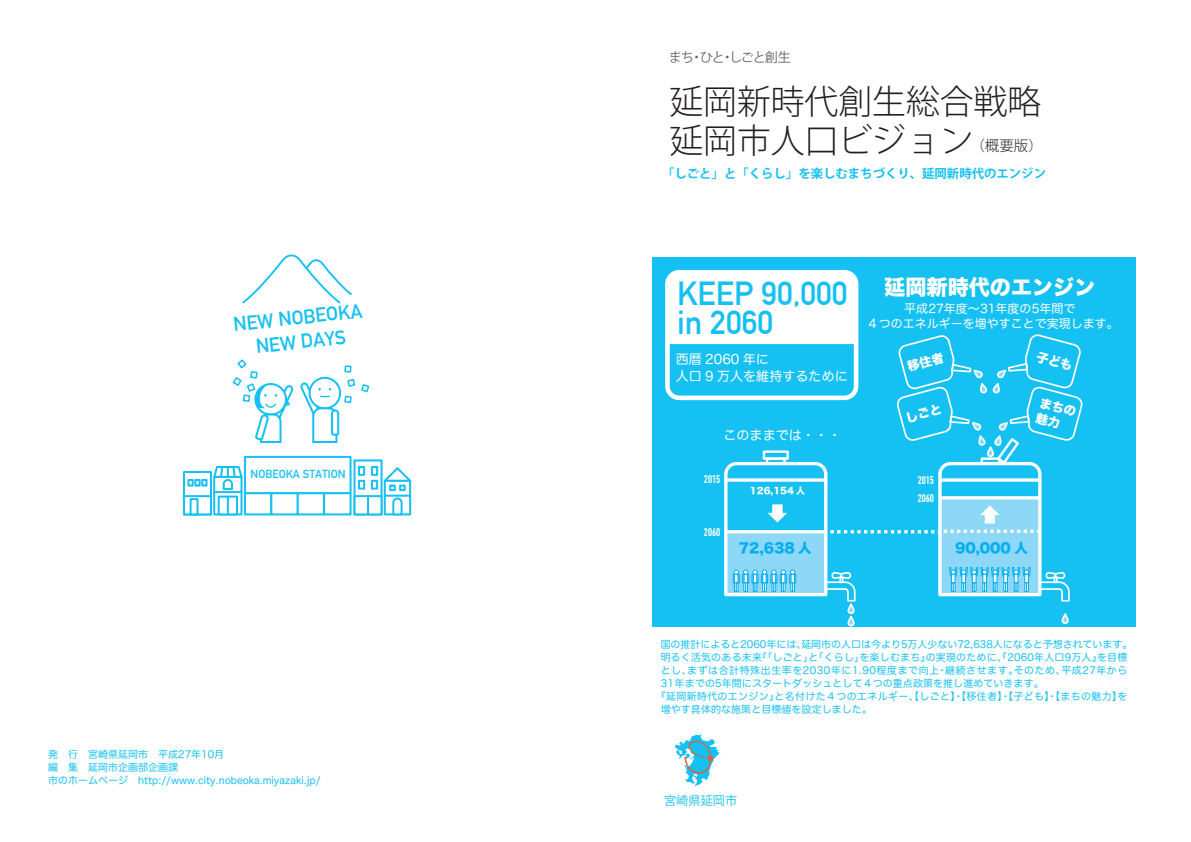
<style>
.page{position:relative;width:1191px;height:842px;background:#fff}
.page>*{position:absolute;margin:0;border:0;box-sizing:border-box;transform-origin:0 0}
.t1{font:300 33.8px/39.2px "Koz Go Pro";color:#231f20}
.t2{font:700 32.7px/28.5px "DIN Alternate";color:#15c0f2}
.t3{font:21.1px "Hira Kaku Std W8";color:#fff}
.t4{font:700 19.6px/24.3px "DIN Alternate";color:#15c0f2;text-align:center}
.t5{font:300 14.5px "Koz Go Pro";color:#231f20}
.t6{font:13.4px "Hira Kaku Std W8";color:#00aeef}
.t7{font:13.1px/16.7px "Hira Maru Pro W4";color:#fff}
.t8{font:13.1px "Koz Go Pro";letter-spacing:-.085em;color:#666669}
.t9{font:700 12.4px "Koz Go Pro";color:#15c0f2}
.t10{font:12.2px "Koz Go Pro";color:#15c0f2}
.t11{font:12px/14.8px "Hira Maru Pro W4";color:#fff;text-align:center}
.t12{font:700 11.5px "DIN Alternate";color:#15c0f2}
.t13{font:700 11px "DIN Condensed";color:#fff}
.t14{font:10px/13px "Hira Maru Pro W4";letter-spacing:.005em;color:#15c0f2}
.t15{font:10px "Hira Maru Pro W4";letter-spacing:.035em;color:#15c0f2}
.t16{font:10px "Hira Maru Pro W4";letter-spacing:.05em;color:#15c0f2}
.t17{font:8.9px "Hira Kaku Std W8";color:#fff}
</style>
<div class="page">
<svg style="left:675px;top:734px;width:46px;height:52px"></svg>
<div style="left:652px;top:257px;width:483px;height:370px;background:#15c0f2"></div>
<div style="left:847px;top:603px;width:7px;height:11px;border:2px solid #fff;border-radius:3px"></div>
<div style="left:847px;top:616px;width:7px;height:10px;border:2px solid #fff;border-radius:3px"></div>
<div style="left:1061px;top:613px;width:7px;height:11px;border:2px solid #fff;border-radius:3px"></div>
<div style="left:665px;top:270px;width:193px;height:130px;border:5px solid #fff;border-radius:12px"></div>
<svg style="left:242px;top:254px;width:110px;height:50px"></svg>
<svg style="left:232px;top:359px;width:138px;height:84px"></svg>
<div style="left:244px;top:456px;width:107px;height:38px;background:#fff;border:2px solid #15c0f2"></div>
<div style="left:244px;top:492px;width:28px;height:23px;background:#fff;border:2px solid #15c0f2"></div>
<div style="left:270px;top:492px;width:29px;height:23px;background:#fff;border:2px solid #15c0f2"></div>
<div style="left:297px;top:492px;width:28px;height:23px;background:#fff;border:2px solid #15c0f2"></div>
<div style="left:323px;top:492px;width:28px;height:23px;background:#fff;border:2px solid #15c0f2"></div>
<svg style="left:213px;top:491px;width:29px;height:24px"></svg>
<hr style="left:214px;top:491px;width:27px;height:2px;background:#15c0f2">
<div style="left:218px;top:496px;width:20px;height:19px;background:#fff;border:2px solid #15c0f2"></div>
<svg style="left:227px;top:497px;width:2px;height:17px"></svg>
<svg style="left:353px;top:459px;width:29px;height:36px"></svg>
<div style="left:353px;top:495px;width:29px;height:20px;background:#fff;border:2px solid #15c0f2"></div>
<svg style="left:367px;top:496px;width:2px;height:18px"></svg>
<svg style="left:358px;top:466px;width:7px;height:10px"></svg>
<svg style="left:371px;top:466px;width:7px;height:10px"></svg>
<svg style="left:358px;top:480px;width:7px;height:10px"></svg>
<svg style="left:371px;top:480px;width:7px;height:10px"></svg>
<div style="left:183px;top:471px;width:29px;height:44px;background:#fff;border:2px solid #15c0f2"></div>
<div style="left:183px;top:495px;width:29px;height:20px;background:#fff;border:2px solid #15c0f2"></div>
<svg style="left:213px;top:465px;width:31px;height:26px"></svg>
<svg style="left:380px;top:465px;width:32px;height:19px"></svg>
<div style="left:384px;top:480px;width:27px;height:35px;background:#fff;border:2px solid #15c0f2"></div>
<svg style="left:389px;top:484px;width:7px;height:7px"></svg>
<svg style="left:399px;top:484px;width:7px;height:7px"></svg>
<hr style="left:385px;top:495px;width:25px;height:2px;background:#15c0f2">
<svg style="left:391px;top:496px;width:12px;height:20px"></svg>
<svg style="left:187px;top:479px;width:7px;height:7px"></svg>
<svg style="left:194px;top:479px;width:7px;height:7px"></svg>
<svg style="left:201px;top:479px;width:6px;height:7px"></svg>
<svg style="left:190px;top:498px;width:8px;height:17px"></svg>
<svg style="left:667px;top:272px;width:416px;height:330px"></svg>
<h3 class="t4" style="left:232px;top:311px;width:131px;rotate:-6deg">NEW NOBEOKA<br>NEW DAYS</h3>
<p class="t12" style="left:250px;top:465px;width:97px">NOBEOKA STATION</p>
<p class="t14" style="left:48px;top:747px;width:274px">発　行　宮崎県延岡市　平成27年10月<br>編　集　延岡市企画部企画課<br>市のホームページ　http://www.city.nobeoka.miyazaki.jp/</p>
<h3 class="t8" style="left:669px;top:48px;width:124px">まち・ひと・しごと創生</h3>
<h1 class="t1" style="left:669px;top:82px;width:373px">延岡新時代創生総合戦略延岡市人口ビジョン</h1>
<h3 class="t5" style="left:970px;top:136px;width:74px">（概要版）</h3>
<p class="t9" style="left:662px;top:166px;width:385px">「しごと」と「くらし」を楽しむまちづくり、延岡新時代のエンジン</p>
<h2 class="t2" style="left:677px;top:277px;width:172px">KEEP 90,000 in 2060</h2>
<h3 class="t7" style="left:676px;top:350px;width:173px">西暦 2060 年に<br>人口 9 万人を維持するために</h3>
<h3 class="t7" style="left:723px;top:426px;width:119px">このままでは・・・</h3>
<p class="t13" style="left:704px;top:473px;width:18px">2015</p>
<p class="t13" style="left:704px;top:525px;width:18px">2060</p>
<p class="t17" style="left:750px;top:486px;width:57px">126,154 人</p>
<h3 class="t6" style="left:739px;top:540px;width:74px">72,638 人</h3>
<h3 class="t3" style="left:884px;top:275px;width:213px">延岡新時代のエンジン</h3>
<p class="t11" style="left:867px;top:300px;width:254px">平成27年度～31年度の5年間で<br>４つのエネルギーを増やすことで実現します。</p>
<p class="t13" style="left:917px;top:473px;width:18px">2015</p>
<p class="t13" style="left:917px;top:492px;width:18px">2060</p>
<h3 class="t6" style="left:955px;top:540px;width:74px">90,000 人</h3>
<p class="t14" style="left:660px;top:637px;width:473px">国の推計によると2060年には、延岡市の人口は今より5万人少ない72,638人になると予想されています。</p>
<p class="t14" style="left:660px;top:650px;width:468px">明るく活気のある未来『「しごと」と「くらし」を楽しむまち』の実現のために、『2060年人口9万人』を目標</p>
<p class="t16" style="left:660px;top:661px;width:468px">とし、まずは合計特殊出生率を2030年に1.90程度まで向上・継続させます。そのため、平成27年から</p>
<p class="t14" style="left:660px;top:676px;width:384px">31年までの5年間にスタートダッシュとして４つの重点政策を推し進めていきます。</p>
<p class="t15" style="left:655px;top:687px;width:473px">『延岡新時代のエンジン』と名付けた４つのエネルギー、【しごと】・【移住者】・【子ども】・【まちの魅力】を</p>
<p class="t14" style="left:660px;top:702px;width:213px">増やす具体的な施策と目標値を設定しました。</p>
<p class="t10" style="left:664px;top:793px;width:75px">宮崎県延岡市</p>
</div>
